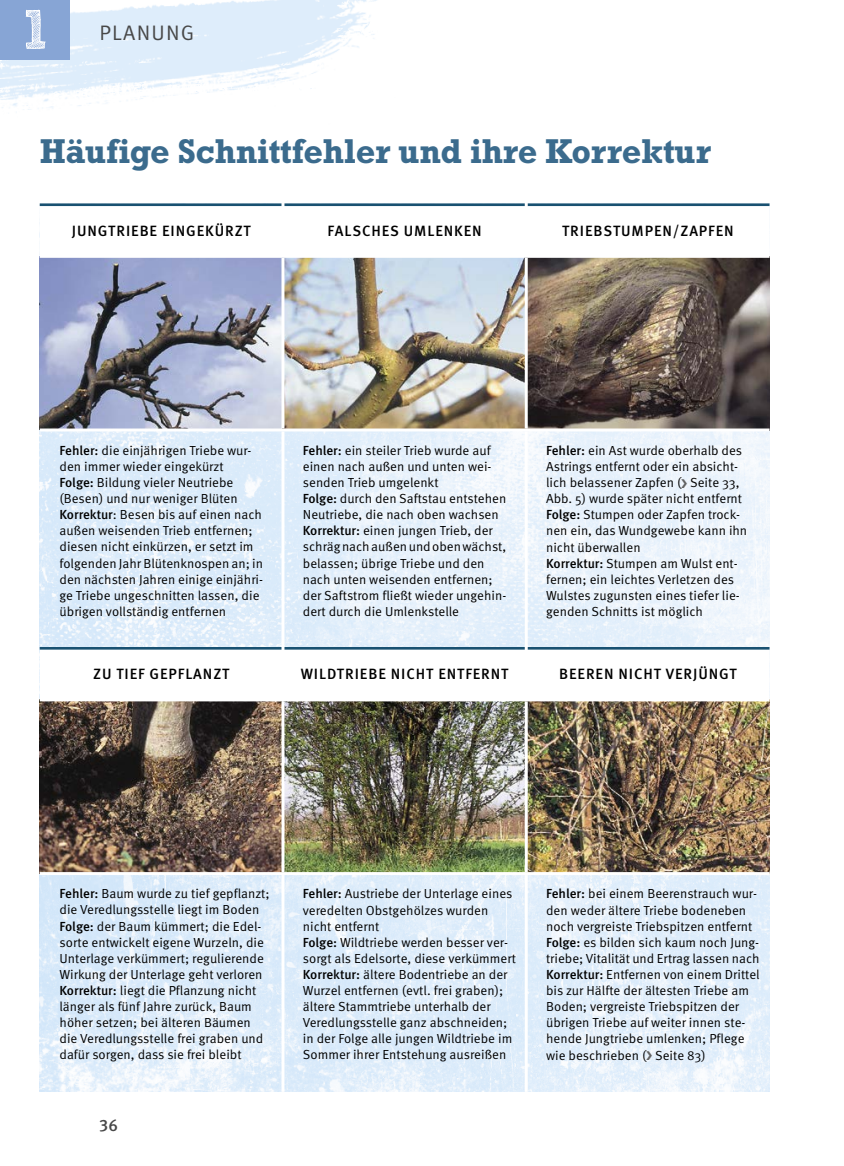
<style>
.page{position:relative;width:844px;height:1166px;background:#fff}
.page>*{position:absolute;margin:0;border:0;box-sizing:border-box;transform-origin:0 0}
.t1{font:700 56px "Sketch Block";color:#fff}
.t2{font:700 35px "Rockwell Std";letter-spacing:-.01em;color:#3b6b8d}
.t3{font:21px "Meta OT Norm";letter-spacing:.06em;color:#484848}
.t4{font:500 16.62px "Meta OT";color:#484848}
.t5{font:500 14.88px "Meta OT";letter-spacing:.06em;color:#000}
.t6{font:13.12px/16.1px "Meta OT Norm";color:#000}
.s1{font-family:"Meta OT";font-weight:500}
</style>
<div class="page">
<img style="left:40px;top:875px;width:729px;height:216px">
<img style="left:0;top:0;width:377px;height:110px">
<div style="left:0;top:0;width:69px;height:60px;background:#87a5d5"></div>
<img style="left:40px;top:701px;width:729px;height:171px">
<svg style="left:40px;top:206px;width:729px;height:444px"></svg>
<hr style="left:40px;top:255px;width:729px;height:3px;background:#fff">
<hr style="left:40px;top:428px;width:729px;height:3px;background:#fff">
<hr style="left:281px;top:206px;width:3px;height:49px;background:#fff">
<hr style="left:524px;top:206px;width:3px;height:49px;background:#fff">
<hr style="left:281px;top:258px;width:3px;height:170px;background:#fff">
<hr style="left:524px;top:258px;width:3px;height:170px;background:#fff">
<hr style="left:281px;top:431px;width:3px;height:216px;background:#fff">
<hr style="left:524px;top:431px;width:3px;height:216px;background:#fff">
<hr style="left:281px;top:701px;width:3px;height:171px;background:#fff">
<hr style="left:524px;top:701px;width:3px;height:171px;background:#fff">
<hr style="left:281px;top:875px;width:3px;height:217px;background:#fff">
<hr style="left:524px;top:875px;width:3px;height:217px;background:#fff">
<hr style="left:40px;top:203px;width:729px;height:3px;background:#195171">
<hr style="left:40px;top:647px;width:486px;height:2px;background:#195171">
<hr style="left:526px;top:647px;width:243px;height:2px;background:#195171">
<svg style="left:681px;top:479px;width:6px;height:8px"></svg>
<svg style="left:646px;top:1051px;width:6px;height:9px"></svg>
<p class="t1" style="left:23px;top:-5px;width:25px">1</p>
<p class="t3" style="left:99px;top:20px;width:96px">PLANUNG</p>
<p class="t2" style="left:40px;top:130px;width:672px">Häufige Schnittfehler und ihre Korrektur</p>
<p class="t5" style="left:72px;top:221px;width:180px">JUNGTRIEBE EINGEKÜRZT</p>
<p class="t5" style="left:327px;top:221px;width:156px">FALSCHES UMLENKEN</p>
<p class="t5" style="left:562px;top:221px;width:173px">TRIEBSTUMPEN/ZAPFEN</p>
<p class="t6" style="left:60px;top:442px;width:205px"><span class="s1">Fehler:</span> die einjährigen Triebe wur&shy;den immer wieder eingekürzt<br><span class="s1">Folge:</span> Bildung vieler Neutriebe (Besen) und nur weniger Blüten <span class="s1">Korrektur</span>: Besen bis auf einen nach außen weisenden Trieb entfernen; diesen nicht einkürzen, er setzt im folgenden Jahr Blütenknospen an; in den nächsten Jahren einige einjähri&shy;ge Triebe ungeschnitten lassen, die übrigen vollständig entfernen</p>
<p class="t6" style="left:303px;top:442px;width:205px"><span class="s1">Fehler:</span> ein steiler Trieb wurde auf einen nach außen und unten wei&shy;senden Trieb umgelenkt<br><span class="s1">Folge:</span> durch den Saftstau entstehen<br>Neutriebe, die nach oben wachsen<br><span class="s1">Korrektur:</span> einen jungen Trieb, der schräg nach außen und oben wächst, belassen; übrige Triebe und den nach unten weisenden entfernen; der Saftstrom fließt wieder ungehin&shy;dert durch die Umlenkstelle</p>
<p class="t6" style="left:546px;top:442px;width:202px"><span class="s1">Fehler:</span> ein Ast wurde oberhalb des<br>Astrings entfernt oder ein absicht&shy;lich belassener Zapfen ( Seite 33,<br>Abb. 5) wurde später nicht entfernt<br><span class="s1">Folge:</span> Stumpen oder Zapfen trock&shy;nen ein, das Wundgewebe kann ihn nicht überwallen<br><span class="s1">Korrektur:</span> Stumpen am Wulst ent&shy;fernen; ein leichtes Verletzen des<br>Wulstes zugunsten eines tiefer lie&shy;genden Schnitts ist möglich</p>
<p class="t5" style="left:93px;top:665px;width:138px">ZU TIEF GEPFLANZT</p>
<p class="t5" style="left:301px;top:665px;width:209px">WILDTRIEBE NICHT ENTFERNT</p>
<p class="t5" style="left:559px;top:665px;width:179px">BEEREN NICHT VERJÜNGT</p>
<p class="t6" style="left:60px;top:886px;width:211px"><span class="s1">Fehler:</span> Baum wurde zu tief gepflanzt; die Veredlungsstelle liegt im Boden <span class="s1">Folge:</span> der Baum kümmert; die Edel&shy;sorte entwickelt eigene Wurzeln, die Unterlage verkümmert; regulierende Wirkung der Unterlage geht verloren <span class="s1">Korrektur:</span> liegt die Pflanzung nicht länger als fünf Jahre zurück, Baum höher setzen; bei älteren Bäumen die Veredlungsstelle frei graben und dafür sorgen, dass sie frei bleibt</p>
<p class="t6" style="left:303px;top:886px;width:215px"><span class="s1">Fehler:</span> Austriebe der Unterlage eines veredelten Obstgehölzes wurden nicht entfernt<br><span class="s1">Folge:</span> Wildtriebe werden besser ver&shy;sorgt als Edelsorte, diese verkümmert <span class="s1">Korrektur:</span> ältere Bodentriebe an der Wurzel entfernen (evtl. frei graben); ältere Stammtriebe unterhalb der Veredlungsstelle ganz abschnei den; in der Folge alle jungen Wildtriebe im Sommer ihrer Entstehung ausreißen</p>
<p class="t6" style="left:546px;top:886px;width:215px"><span class="s1">Fehler:</span> bei einem Beerenstrauch wur&shy;den weder ältere Triebe bodeneben noch vergreiste Triebspitzen entfernt <span class="s1">Folge:</span> es bilden sich kaum noch Jung&shy;triebe; Vitalität und Ertrag lassen nach <span class="s1">Korrektur:</span> Entfernen von einem Drittel bis zur Hälfte der ältesten Triebe am Boden; vergreiste Triebspitzen der übrigen Triebe auf weiter innen ste&shy;hende Jungtriebe umlenken; Pflege wie beschrieben ( Seite 83)</p>
<p class="t4" style="left:99px;top:1115px;width:20px">36</p>
</div>
